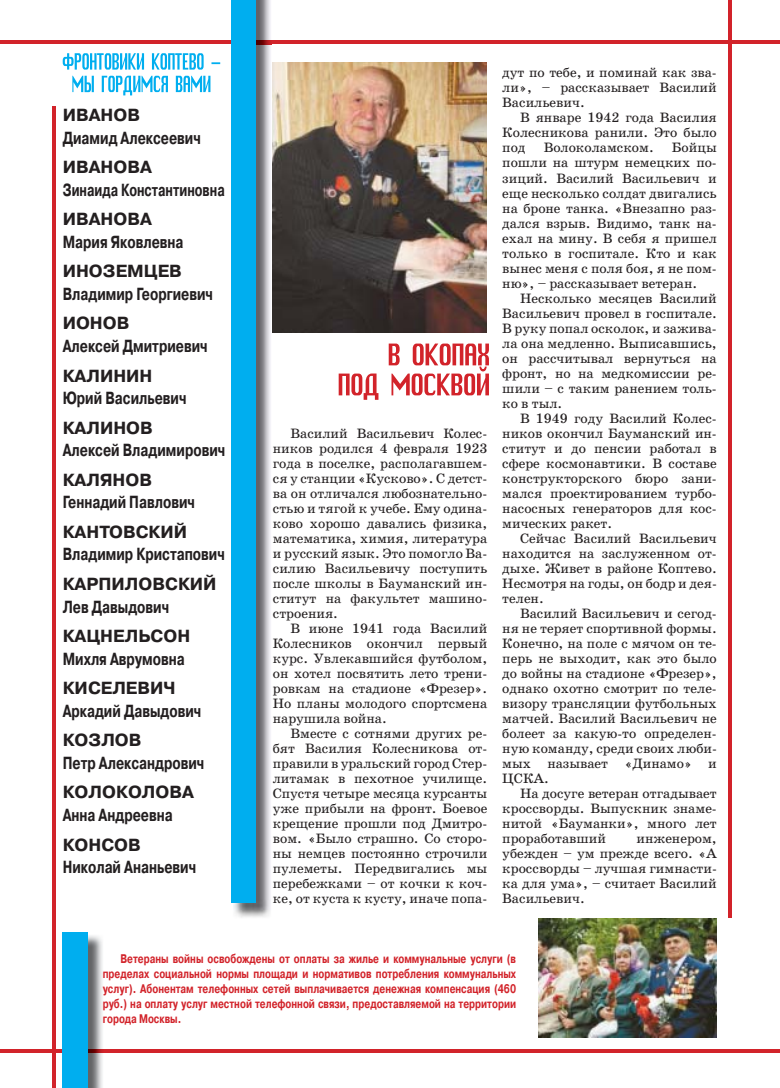
<style>
.page{position:relative;width:780px;height:1088px;background:#fff}
.page>*{position:absolute;margin:0;border:0;box-sizing:border-box;transform-origin:0 0}
.t1{font:700 17.5px/22.5px "Pragmatica C";color:#231f20}
.t2{font:13.75px/15px "School Book C";color:#231f20;text-align:justify}
.t3{font:700 12.5px/15px "Pragmatica C";color:#d2232a;text-align:justify;scale:.75 1}
</style>
<div class="page">
<hr style="left:0;top:1049px;width:780px;height:3px;background:#d2232a">
<hr style="left:52px;top:106px;width:3px;height:981px;background:#d2232a">
<img style="left:88px;top:935px;width:15px;height:152px">
<img style="left:88px;top:1049px;width:15px;height:3px">
<div style="left:63px;top:932px;width:25px;height:155px;background:#00aeef"></div>
<hr style="left:0;top:40px;width:780px;height:4px;background:#d2232a">
<hr style="left:728px;top:0;width:4px;height:917px;background:#d2232a">
<img style="left:233px;top:0;width:38px;height:918px">
<img style="left:256px;top:40px;width:15px;height:4px">
<div style="left:231px;top:0;width:25px;height:902px;background:#00aeef"></div>
<svg style="left:72px;top:76px;width:138px;height:19px"></svg>
<svg style="left:63px;top:53px;width:157px;height:17px"></svg>
<img style="left:539px;top:918px;width:178px;height:119px">
<svg style="left:339px;top:343px;width:150px;height:57px"></svg>
<img style="left:273px;top:63px;width:213px;height:269px">
<p class="t1" style="left:63px;top:106px;width:140px">ИВАНОВ<br>Диамид Алексеевич</p>
<p class="t1" style="left:63px;top:158px;width:164px">ИВАНОВА<br>Зинаида Константиновна</p>
<p class="t1" style="left:63px;top:210px;width:122px">ИВАНОВА<br>Мария Яковлевна</p>
<p class="t1" style="left:63px;top:262px;width:152px">ИНОЗЕМЦЕВ<br>Владимир Георгиевич</p>
<p class="t1" style="left:63px;top:314px;width:147px">ИОНОВ<br>Алексей Дмитриевич</p>
<p class="t1" style="left:63px;top:366px;width:125px">КАЛИНИН<br>Юрий Васильевич</p>
<p class="t1" style="left:63px;top:418px;width:164px">КАЛИНОВ<br>Алексей Владимирович</p>
<p class="t1" style="left:63px;top:470px;width:134px">КАЛЯНОВ<br>Геннадий Павлович</p>
<p class="t1" style="left:63px;top:522px;width:164px">КАНТОВСКИЙ<br>Владимир Кристапович</p>
<p class="t1" style="left:63px;top:574px;width:155px">КАРПИЛОВСКИЙ<br>Лев Давыдович</p>
<p class="t1" style="left:63px;top:626px;width:129px">КАЦНЕЛЬСОН<br>Михля Аврумовна</p>
<p class="t1" style="left:63px;top:678px;width:140px">КИСЕЛЕВИЧ<br>Аркадий Давыдович</p>
<p class="t1" style="left:63px;top:731px;width:143px">КОЗЛОВ<br>Петр Александрович</p>
<p class="t1" style="left:63px;top:783px;width:133px">КОЛОКОЛОВА<br>Анна Андреевна</p>
<p class="t1" style="left:63px;top:835px;width:135px">КОНСОВ<br>Николай Ананьевич</p>
<p class="t2" style="left:273px;top:427px;width:216px;text-indent:18px">Василий Васильевич Колес&shy;ников родился 4 февраля 1923 года в поселке, располагавшем&shy;ся у станции «Кусково». С детст&shy;ва он отличался любознательно&shy;стью и тягой к учебе. Ему одина&shy;ково хорошо давались физика, математика, химия, литература и русский язык. Это помогло Ва&shy;силию Васильевичу поступить после школы в Бауманский ин&shy;ститут на факультет машино&shy;строения.</p>
<p class="t2" style="left:273px;top:622px;width:216px;text-indent:18px">В июне 1941 года Василий Колесников окончил первый курс. Увлекавшийся футболом, он хотел посвятить лето трени&shy;ровкам на стадионе «Фрезер».<br>Но планы молодого спортсмена нарушила война.</p>
<p class="t2" style="left:273px;top:727px;width:216px;text-indent:18px">Вместе с сотнями других ре&shy;бят Василия Колесникова от&shy;правили в уральский город Стер&shy;литамак в пехотное училище.<br>Спустя четыре месяца курсанты уже прибыли на фронт. Боевое крещение прошли под Дмитро&shy;вом. «Было страшно. Со сторо&shy;ны немцев постоянно строчили пулеметы. Передвигались мы перебежками – от кочки к коч&shy;ке, от куста к кусту, иначе попа-</p>
<p class="t2" style="left:502px;top:67px;width:216px">дут по тебе, и поминай как зва&shy;ли», – рассказывает Василий Васильевич.</p>
<p class="t2" style="left:502px;top:112px;width:216px;text-indent:18px">В январе 1942 года Василия Колесникова ранили. Это было под</p>
<p class="t2" style="left:502px;top:142px;width:216px;text-indent:170px">Бойцы пошли на штурм немецких по&shy;зиций. Василий Васильевич и еще несколько солдат двигались на броне танка. «Внезапно раз&shy;дался взрыв. Видимо, танк на&shy;ехал на мину. В себя я пришел только в госпитале. Кто и как вынес меня с поля боя, я не пом&shy;ню», – рассказывает ветеран.</p>
<p class="t2" style="left:502px;top:292px;width:216px;text-indent:18px">Несколько месяцев Василий Васильевич провел в госпитале.<br>В руку попал осколок, и зажива&shy;ла она медленно. Выписавшись, он рассчитывал вернуться на фронт, но на медкомиссии ре&shy;шили – с таким ранением толь&shy;ко в тыл.</p>
<p class="t2" style="left:502px;top:412px;width:216px;text-indent:18px">В 1949 году Василий Колес&shy;ников окончил Бауманский ин&shy;ститут и до пенсии работал в сфере космонавтики. В составе конструкторского бюро зани&shy;мался проектированием турбо&shy;насосных генераторов для кос&shy;мических ракет.</p>
<p class="t2" style="left:502px;top:532px;width:216px;text-indent:18px">Сейчас Василий Васильевич находится на заслуженном от&shy;дыхе. Живет в районе Коптево.<br>Несмотря на годы, он бодр и дея&shy;телен.</p>
<p class="t2" style="left:502px;top:607px;width:216px;text-indent:18px">Василий Васильевич и сегод&shy;ня не теряет спортивной формы.<br>Конечно, на поле с мячом он те&shy;перь не выходит, как это было до войны на стадионе «Фрезер», однако охотно смотрит по теле&shy;визору трансляции футбольных матчей. Василий Васильевич не болеет за какую-то определен&shy;ную команду, среди своих люби&shy;мых называет «Динамо» и ЦСКА.</p>
<p class="t2" style="left:502px;top:787px;width:216px;text-indent:18px">На досуге ветеран отгадывает кроссворды. Выпускник знаме&shy;нитой «Бауманки», много лет проработавший</p>
<p class="t2" style="left:544px;top:142px;width:112px">Волоколамском.</p>
<p class="t2" style="left:502px;top:832px;width:216px;text-indent:134px">инженером, убежден – ум прежде всего. «А кроссворды – лучшая гимнасти&shy;ка для ума», – считает Василий Васильевич.</p>
<p class="t3" style="left:103px;top:952px;width:553px;text-indent:18px">Ветераны войны освобождены от оплаты за жилье и коммунальные услуги (в пределах социальной нормы площади и нормативов потребления коммунальных услуг). Абонентам телефонных сетей выплачивается денежная компенсация (460 руб.) на оплату услуг местной телефонной связи, предоставляемой на территории города Москвы.</p>
</div>
